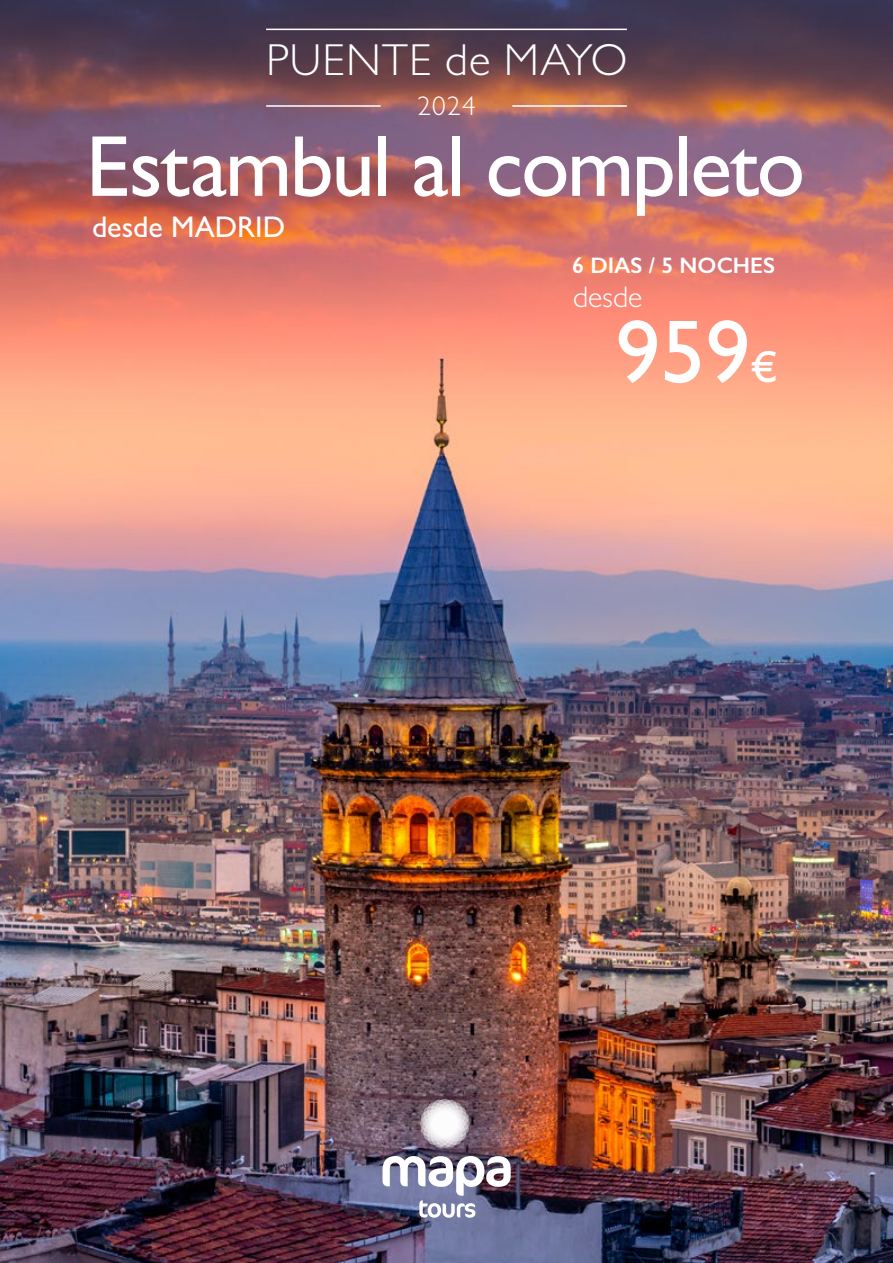
<style>
.page{position:relative;width:893px;height:1263px;background:#fff}
.page>*{position:absolute;margin:0;border:0;box-sizing:border-box;transform-origin:0 0}
.t1{font:500 90px "Gill Sans";color:#fff}
.t2{font:500 87px "Gill Sans";letter-spacing:-.025em;color:#fff}
.t3{font:300 45px "Gill Sans";letter-spacing:.025em;color:#fff}
.t4{font:500 30px "Gill Sans";color:#fff}
.t5{font:300 30px "Gill Sans";color:#fff}
.t6{font:300 27px "Gill Sans";color:#fff}
.t7{font:600 22.5px "Gill Sans";color:#fff}
.s1{font-size:45px}
</style>
<div class="page">
<img style="left:0;top:0;width:893px;height:1263px">
<svg style="left:421px;top:1100px;width:48px;height:47px"></svg>
<img style="left:382px;top:1156px;width:129px;height:62px">
<hr style="left:266px;top:105px;width:115px;height:2px;background:#fff">
<hr style="left:512px;top:105px;width:115px;height:2px;background:#fff">
<hr style="left:266px;top:29px;width:361px;height:1px;background:#fff">
<p class="t3" style="left:266px;top:33px;width:363px">PUENTE de MAYO</p>
<p class="t6" style="left:417px;top:90px;width:60px">2024</p>
<p class="t2" style="left:86px;top:115px;width:720px">Estambul al completo</p>
<p class="t4" style="left:92px;top:209px;width:195px">desde MADRID</p>
<p class="t7" style="left:572px;top:251px;width:204px">6 DIAS / 5 NOCHES</p>
<p class="t5" style="left:573px;top:279px;width:71px">desde</p>
<p class="t1" style="left:615px;top:299px;width:164px">959<span class="s1">€</span></p>
</div>
